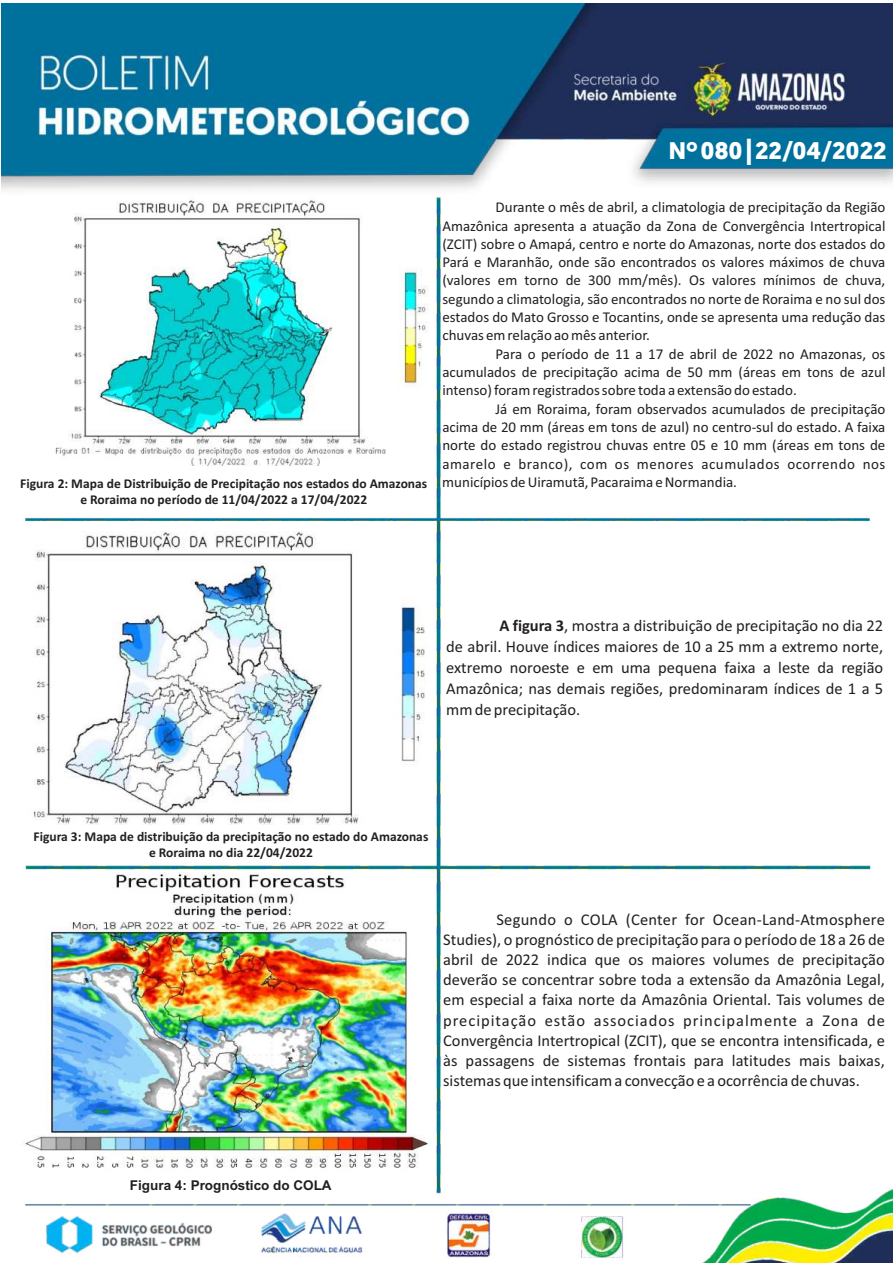
<style>
.page{position:relative;width:893px;height:1263px;background:#fff}
.page>*{position:absolute;margin:0;border:0;box-sizing:border-box;transform-origin:0 0}
.t1{font:700 24px "Geomanist";color:#fff}
.t2{font:16.5px/20.1px "Calibri";color:#231f20;text-align:justify}
.t3{font:15px/18.3px "Calibri";color:#231f20;text-align:justify}
.t4{font:700 13.5px/16.5px "Calibri";color:#231f20;text-align:center}
.t5{font:700 13.5px "Arial";color:#231f20}
.s1{font-weight:400;font-size:15px}
.s2{font-weight:700}
</style>
<div class="page">
<img style="left:1px;top:4px;width:892px;height:1259px">
<img style="left:15px;top:195px;width:417px;height:276px">
<img style="left:22px;top:872px;width:409px;height:300px">
<img style="left:28px;top:526px;width:402px;height:298px">
<h1 class="t1" style="left:669px;top:135px;width:219px">Nº 080 | 22/04/2022</h1>
<p class="t3" style="left:442px;top:198px;width:445px;text-indent:53px">Durante o mês de abril, a climatologia de precipitação da Região Amazônica apresenta a atuação da Zona de Convergência Intertropical (ZCIT) sobre o Amapá, centro e norte do Amazonas, norte dos estados do Pará e Maranhão, onde são encontrados os valores máximos de chuva (valores em torno de 300 mm/mês). Os valores mínimos de chuva, segundo a climatologia, são encontrados no norte de Roraima e no sul dos estados do Mato Grosso e Tocantins, onde se apresenta uma redução das chuvas em relação ao mês anterior.</p>
<p class="t3" style="left:442px;top:344px;width:445px;text-indent:53px">Para o período de 11 a 17 de abril de 2022 no Amazonas, os acumulados de precipitação acima de 50 mm (áreas em tons de azul intenso) foram registrados sobre toda a extensão do estado.</p>
<p class="t3" style="left:442px;top:399px;width:445px;text-indent:53px">Já em Roraima, foram observados acumulados de precipitação acima de 20 mm (áreas em tons de azul) no centro-sul do estado. A faixa norte do estado registrou chuvas entre 05 e 10 mm (áreas em tons de amarelo e branco), com os menores acumulados ocorrendo nos</p>
<p class="t4" style="left:80px;top:475px;width:658px;text-align:left;text-indent:-60px">Figura 2: Mapa de Distribuição de Precipitação nos estados do Amazonas <span class="s1">municípios de Uiramutã, Pacaraima e Normandia. </span>e Roraima no período de 11/04/2022 a 17/04/2022</p>
<p class="t2" style="left:446px;top:614px;width:439px;line-height:21px;text-indent:53px"><span class="s2">A figura 3</span>, mostra a distribuição de precipitação no dia 22 de abril. Houve índices maiores de 10 a 25 mm a extremo norte, extremo noroeste e em uma pequena faixa a leste da região Amazônica; nas demais regiões, predominaram índices de 1 a 5 mm de precipitação.</p>
<p class="t4" style="left:34px;top:827px;width:396px">Figura 3: Mapa de distribuição da precipitação no estado do Amazonas e Roraima no dia 22/04/2022</p>
<p class="t2" style="left:443px;top:909px;width:443px;text-indent:53px">Segundo o COLA (Center for Ocean-Land-Atmosphere Studies), o prognóstico de precipitação para o período de 18 a 26 de abril de 2022 indica que os maiores volumes de precipitação deverão se concentrar sobre toda a extensão da Amazônia Legal, em especial a faixa norte da Amazônia Oriental. Tais volumes de precipitação estão associados principalmente a Zona de Convergência Intertropical (ZCIT), que se encontra intensificada, e às passagens de sistemas frontais para latitudes mais baixas, sistemas que intensificam a convecção e a ocorrência de chuvas.</p>
<p class="t5" style="left:130px;top:1176px;width:203px">Figura 4: Prognóstico do COLA</p>
</div>
